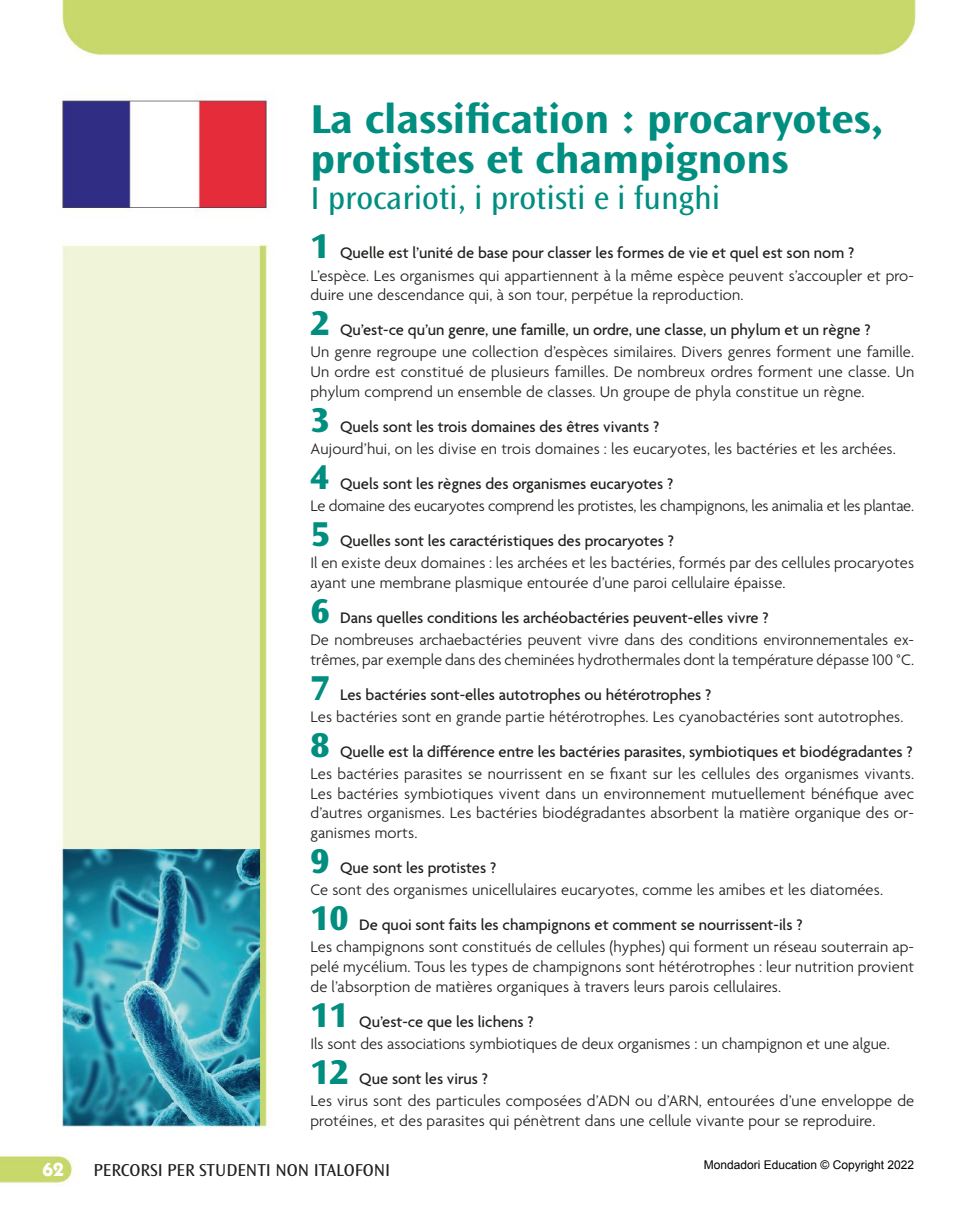
<style>
.page{position:relative;width:978px;height:1212px;background:#fff}
.page>*{position:absolute;margin:0;border:0;box-sizing:border-box;transform-origin:0 0}
.t1{font:700 semi-expanded 42px/40.5px "Ocean Sans Std";color:#008e80}
.t2{font:33px "Ocean Sans Std";color:#008e80}
.t3{font:700 19.2px "ITC Kabel Std";color:#fff}
.t4{font:18px "Ocean Sans Std";color:#20201e}
.t5{font:300 16.5px/22px "Agenda";letter-spacing:.01em;color:#20201e}
.t6{font:300 16.5px/22px "Agenda";letter-spacing:-.01em;color:#20201e}
.t7{font:500 16.5px/34.8px "Agenda";color:#20201e}
.t8{font:12px "Arial";color:#000}
.s1{font-family:"Ocean Sans Std";font-weight:800;font-size:36px;color:#008e80}
.s2{font-weight:500}
.s3{font-weight:300}
</style>
<div class="page">
<img style="left:0;top:0;width:920px;height:1184px">
<h1 class="t1" style="left:310px;top:100px;width:574px">La classification : procaryotes, protistes et champignons</h1>
<h2 class="t2" style="left:310px;top:184px;width:411px">I procarioti, i protisti e i funghi</h2>
<p class="t5" style="left:310px;top:243px;width:605px"><span class="s1">1</span> <span class="s2">Quelle est l’unité de base pour classer les formes de vie et quel est son nom ?<br></span>L’espèce. Les organismes qui appartiennent à la même espèce peuvent s’accoupler et pro-</p>
<p class="t7" style="left:310px;top:279px;width:562px"><span class="s3">duire une descendance qui, à son tour, perpétue la reproduction.<br></span><span class="s1">2</span> Qu’est-ce qu’un genre, une famille, un ordre, une classe, un phylum et un règne ?</p>
<p class="t5" style="left:310px;top:343px;width:605px;line-height:20px;text-align:justify">Un genre regroupe une collection d’espèces similaires. Divers genres forment une famille.<br>Un ordre est constitué de plusieurs familles. De nombreux ordres forment une classe. Un phylum comprend un ensemble de classes. Un groupe de phyla constitue un règne.</p>
<p class="t5" style="left:310px;top:417px;width:587px"><span class="s1">3</span> <span class="s2">Quels sont les trois domaines des êtres vivants ?<br></span>Aujourd’hui, on les divise en trois domaines : les eucaryotes, les bactéries et les archées.</p>
<p class="t6" style="left:310px;top:474px;width:605px"><span class="s1">4</span> <span class="s2">Quels sont les règnes des organismes eucaryotes ?<br></span>Le domaine des eucaryotes comprend les protistes, les champignons, les animalia et les plantae.</p>
<p class="t5" style="left:310px;top:531px;width:605px"><span class="s1">5</span> <span class="s2">Quelles sont les caractéristiques des procaryotes ?<br></span>Il en existe deux domaines : les archées et les bactéries, formés par des cellules procaryotes</p>
<p class="t5" style="left:310px;top:566px;width:477px;line-height:34.8px">ayant une membrane plasmique entourée d’une paroi cellulaire épaisse.<br><span class="s1">6</span> <span class="s2">Dans quelles conditions les archéobactéries peuvent-elles vivre ?</span></p>
<p class="t5" style="left:310px;top:631px;width:605px;line-height:20px">De nombreuses archaebactéries peuvent vivre dans des conditions environnementales ex&shy;trêmes, par exemple dans des cheminées hydrothermales dont la température dépasse 100 °C.</p>
<p class="t5" style="left:310px;top:685px;width:595px"><span class="s1">7</span> <span class="s2">Les bactéries sont-elles autotrophes ou hétérotrophes ?<br></span>Les bactéries sont en grande partie hétérotrophes. Les cyanobactéries sont autotrophes.</p>
<p class="t5" style="left:310px;top:741px;width:605px"><span class="s1">8</span> <span class="s2">Quelle est la différence entre les bactéries parasites, symbiotiques et biodégradantes ?<br></span>Les bactéries parasites se nourrissent en se fixant sur les cellules des organismes vivants.</p>
<p class="t5" style="left:310px;top:784px;width:605px;line-height:20px;text-align:justify">Les bactéries symbiotiques vivent dans un environnement mutuellement bénéfique avec d’autres organismes. Les bactéries biodégradantes absorbent la matière organique des or&shy;ganismes morts.</p>
<p class="t5" style="left:310px;top:858px;width:574px"><span class="s1">9</span> <span class="s2">Que sont les protistes ?<br></span>Ce sont des organismes unicellulaires eucaryotes, comme les amibes et les diatomées.</p>
<p class="t5" style="left:310px;top:915px;width:605px"><span class="s1">10</span> <span class="s2">De quoi sont faits les champignons et comment se nourrissent-ils ?<br></span>Les champignons sont constitués de cellules (hyphes) qui forment un réseau souterrain ap-</p>
<p class="t5" style="left:310px;top:958px;width:605px;line-height:20px">pelé mycélium. Tous les types de champignons sont hétérotrophes : leur nutrition provient de l’absorption de matières organiques à travers leurs parois cellulaires.</p>
<p class="t5" style="left:310px;top:1012px;width:581px"><span class="s1">11</span> <span class="s2">Qu’est-ce que les lichens ?<br></span>Ils sont des associations symbiotiques de deux organismes : un champignon et une algue.</p>
<p class="t5" style="left:310px;top:1069px;width:605px"><span class="s1">12</span> <span class="s2">Que sont les virus ?<br></span>Les virus sont des particules composées d’ADN ou d’ARN, entourées d’une enveloppe de</p>
<p class="t5" style="left:310px;top:1111px;width:567px">protéines, et des parasites qui pénètrent dans une cellule vivante pour se reproduire.</p>
<p class="t3" style="left:43px;top:1158px;width:23px">62</p>
<p class="t4" style="left:94px;top:1162px;width:298px">PERCORSI PER STUDENTI NON ITALOFONI</p>
<p class="t8" style="left:704px;top:1156px;width:212px">Mondadori Education © Copyright 2022</p>
</div>
